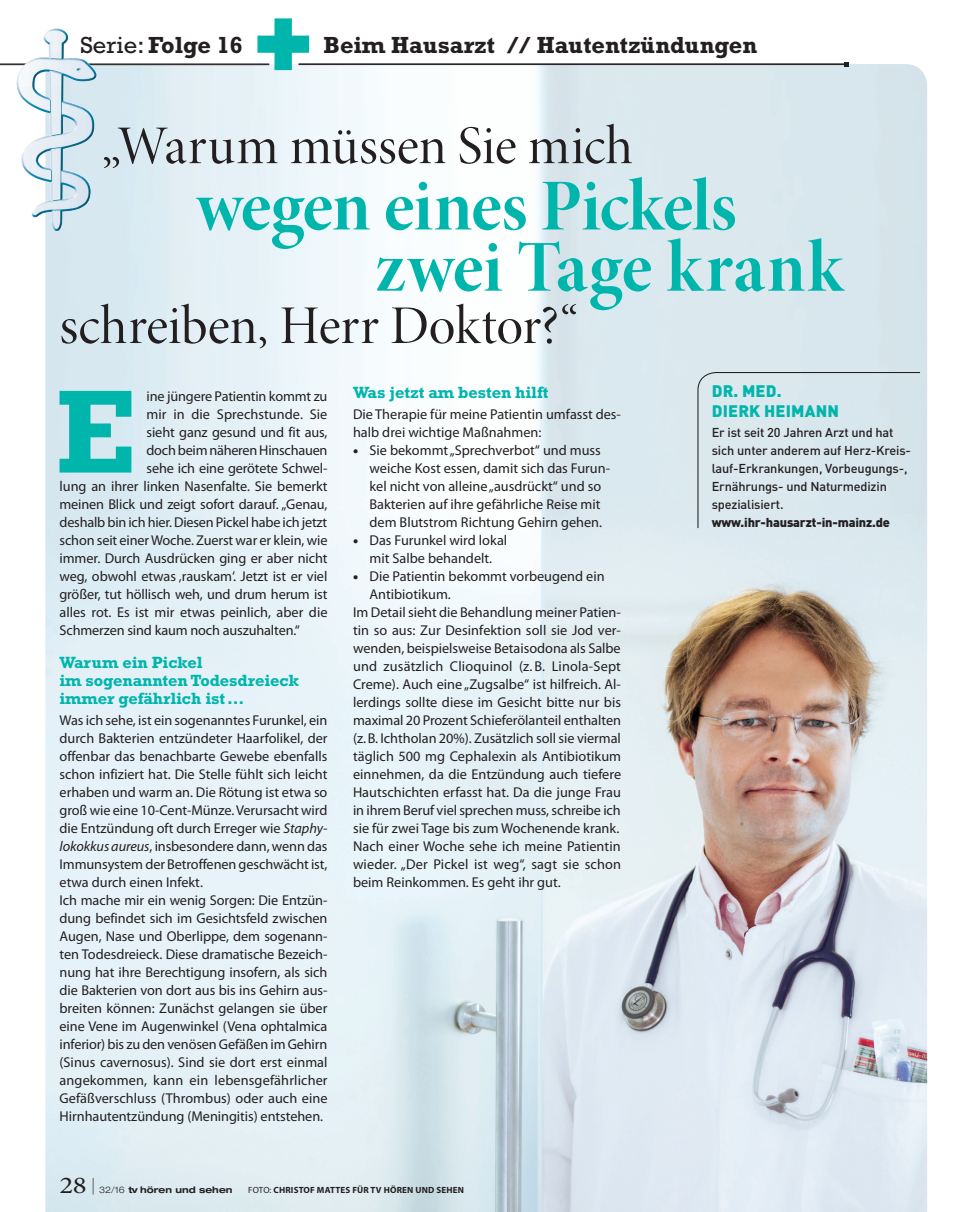
<style>
.page{position:relative;width:957px;height:1212px;background:#fff}
.page>*{position:absolute;margin:0;border:0;box-sizing:border-box;transform-origin:0 0}
._03_Lauftext_Initial{font:700 120.3px "Rockwell Std";color:#00b5ac}
._01_Headline_Minion{font:73.5px/61.2px "Minion Pro Bold Disp";letter-spacing:-.01em;color:#00b5ac}
._01_Headline_Minion-2{font:54.75px "Minion Pro Disp";color:#231f20}
.t1{font:700 23.7px "Rockwell Std";color:#231f20}
._04_Zwischentitel_Ro{font:700 16.5px/18px "Rockwell Std";letter-spacing:-.005em;color:#00b5ac}
._04_Bu_DinMedium9_11{font:900 16.5px/19.5px "DIN Pro";letter-spacing:.01em;color:#00b5ac}
._03_Lauftext_pos{font:14.25px/18px "Myriad Pro";color:#231f20;text-align:justify}
._03_Lauftext_Initial-2{font:14.25px "Myriad Pro";letter-spacing:-.01em;color:#231f20}
._04_Bu_DinMedium9_11-2{font:500 12.75px/18px "DIN Pro";letter-spacing:-.01em;color:#231f20}
.Fotozeile{font:700 9px "Myriad Pro";letter-spacing:.02em;color:#231f20}
.t2{font:700 expanded 9px "Helvetica Neue LT Pro";color:#231f20}
.s1{font-weight:400}
.s2{font-style:italic}
.s3{font-weight:900}
.s4{font-family:"Minion Pro";font-weight:400;font-stretch:normal;font-size:24.15px}
.s5{font-weight:300}
</style>
<div class="page">
<img style="left:45px;top:64px;width:882px;height:1148px">
<hr style="left:0;top:64px;width:269px;height:1px;background:#231f20">
<img style="left:0;top:28px;width:128px;height:208px">
<hr style="left:298px;top:64px;width:548px;height:1px;background:#231f20">
<svg style="left:844px;top:62px;width:4px;height:4px"></svg>
<div style="left:697px;top:371px;width:224px;height:158px;background:#d9e8ed"></div>
<svg style="left:257px;top:63px;width:52px;height:7px"></svg>
<p class="t1" style="left:80px;top:31px;width:164px"><span class="s1">Serie:</span> Folge 16</p>
<p class="t1" style="left:323px;top:31px;width:435px">Beim Hausarzt // Hautentzündungen</p>
<p class="_01_Headline_Minion-2" style="left:101px;top:113px;width:533px">„Warum müssen Sie mich</p>
<p class="_01_Headline_Minion" style="left:375px;top:177px;width:470px;text-indent:-179px">wegen eines Pickels zwei Tage krank</p>
<p class="_01_Headline_Minion-2" style="left:60px;top:293px;width:520px">schreiben, Herr Doktor?“</p>
<p class="_03_Lauftext_Initial" style="left:55px;top:361px;width:82px">E</p>
<p class="_03_Lauftext_Initial-2" style="left:146px;top:388px;width:182px">ine jüngere Patientin kommt zu</p>
<p class="_03_Lauftext_Initial-2" style="left:146px;top:406px;width:182px">mir in die Sprechstunde. Sie</p>
<p class="_03_Lauftext_Initial-2" style="left:146px;top:424px;width:183px">sieht ganz gesund und fit aus,</p>
<p class="_03_Lauftext_Initial-2" style="left:146px;top:442px;width:182px">doch beim näheren Hinschauen</p>
<p class="_03_Lauftext_Initial-2" style="left:146px;top:460px;width:182px">sehe ich eine gerötete Schwel-</p>
<p class="_03_Lauftext_Initial-2" style="left:60px;top:478px;width:269px">lung an ihrer linken Nasenfalte. Sie bemerkt</p>
<p class="_03_Lauftext_Initial-2" style="left:60px;top:496px;width:269px">meinen Blick und zeigt sofort darauf. „Genau,</p>
<p class="_03_Lauftext_Initial-2" style="left:60px;top:514px;width:269px">deshalb bin ich hier. Diesen Pickel habe ich jetzt</p>
<p class="_03_Lauftext_Initial-2" style="left:60px;top:532px;width:269px">schon seit einer Woche. Zuerst war er klein, wie</p>
<p class="_03_Lauftext_Initial-2" style="left:60px;top:550px;width:270px">immer. Durch Ausdrücken ging er aber nicht</p>
<p class="_03_Lauftext_Initial-2" style="left:60px;top:568px;width:269px">weg, obwohl etwas ‚rauskam‘. Jetzt ist er viel</p>
<p class="_03_Lauftext_Initial-2" style="left:60px;top:586px;width:269px">größer, tut höllisch weh, und drum herum ist</p>
<p class="_03_Lauftext_Initial-2" style="left:60px;top:604px;width:269px">alles rot. Es ist mir etwas peinlich, aber die</p>
<p class="_03_Lauftext_Initial-2" style="left:60px;top:622px;width:242px">Schmerzen sind kaum noch auszuhalten.“</p>
<p class="_04_Zwischentitel_Ro" style="left:60px;top:653px;width:241px">Warum ein Pickel<br>im sogenannten Todesdreieck immer gefährlich ist...</p>
<p class="_03_Lauftext_pos" style="left:60px;top:711px;width:269px">Was ich sehe, ist ein sogenanntes Furunkel, ein durch Bakterien entzündeter Haarfolikel, der offenbar das benachbarte Gewebe ebenfalls schon infiziert hat. Die Stelle fühlt sich leicht erhaben und warm an. Die Rötung ist etwa so groß wie eine 10-Cent-Münze. Verursacht wird die Entzündung oft durch Erreger wie <span class="s2">Staphy&shy;lokokkus aureus</span>, insbesondere dann, wenn das Immunsystem der Betroffenen geschwächt ist, etwa durch einen Infekt.</p>
<p class="_03_Lauftext_pos" style="left:60px;top:891px;width:270px">Ich mache mir ein wenig Sorgen: Die Entzün&shy;dung befindet sich im Gesichtsfeld zwischen Augen, Nase und Oberlippe, dem sogenann&shy;ten Todesdreieck. Diese dramatische Bezeich&shy;nung hat ihre Berechtigung insofern, als sich die Bakterien von dort aus bis ins Gehirn aus&shy;breiten können: Zunächst gelangen sie über eine Vene im Augenwinkel (Vena ophtalmica inferior) bis zu den venösen Gefäßen im Gehirn (Sinus cavernosus). Sind sie dort erst einmal angekommen, kann ein lebensgefährlicher Gefäßverschluss (Thrombus) oder auch eine Hirnhautentzündung (Meningitis) entstehen.</p>
<p class="_04_Zwischentitel_Ro" style="left:353px;top:383px;width:197px">Was jetzt am besten hilft</p>
<p class="_03_Lauftext_pos" style="left:353px;top:405px;width:269px">Die Therapie für meine Patientin umfasst des&shy;halb drei wichtige Maßnahmen:</p>
<p class="_03_Lauftext_pos" style="left:369px;top:441px;width:242px;text-align:left;text-indent:-17px"><span class="s3">•</span> Sie bekommt „Sprechverbot“ und muss weiche Kost essen, damit sich das Furun&shy;kel nicht von alleine „ausdrückt“ und so Bakterien auf ihre gefährliche Reise mit dem Blutstrom Richtung Gehirn gehen.</p>
<p class="_03_Lauftext_pos" style="left:353px;top:531px;width:156px;text-align:center"><span class="s3">•</span> Das Furunkel wird lokal mit Salbe behandelt.</p>
<p class="_03_Lauftext_pos" style="left:369px;top:567px;width:237px;text-indent:-17px"><span class="s3">•</span> Die Patientin bekommt vorbeugend ein<br>Antibiotikum.</p>
<p class="_03_Lauftext_pos" style="left:353px;top:603px;width:270px">Im Detail sieht die Behandlung meiner Patien&shy;tin so aus: Zur Desinfektion soll sie Jod ver&shy;wenden, beispielsweise Betaisodona als Salbe und zusätzlich Clioquinol (z. B. Linola-Sept Creme). Auch eine „Zugsalbe“ ist hilfreich. Al&shy;lerdings sollte diese im Gesicht bitte nur bis maximal 20 Prozent Schieferölanteil enthalten (z.B. Ichtholan 20%). Zusätzlich soll sie viermal täglich 500 mg Cephalexin als Antibiotikum einnehmen, da die Entzündung auch tiefere Hautschichten erfasst hat. Da die junge Frau in ihrem Beruf viel sprechen muss, schreibe ich sie für zwei Tage bis zum Wochenende krank.</p>
<p class="_03_Lauftext_pos" style="left:353px;top:837px;width:269px">Nach einer Woche sehe ich meine Patientin wieder. „Der Pickel ist weg“, sagt sie schon beim Reinkommen. Es geht ihr gut.</p>
<p class="t2" style="left:60px;top:1184px;width:174px"><span class="s4">28</span> <sup>|</sup> <span class="s5">32/16</span> tv hören und sehen</p>
<p class="Fotozeile" style="left:248px;top:1185px;width:217px"><span class="s1">FOTO:</span> CHRISTOF MATTES FÜR TV HÖREN UND SEHEN</p>
<p class="_04_Bu_DinMedium9_11" style="left:712px;top:380px;width:129px">DR. MED.<br>DIERK HEIMANN</p>
<p class="_04_Bu_DinMedium9_11-2" style="left:711px;top:422px;width:201px">Er ist seit 20 Jahren Arzt und hat sich unter anderem auf Herz-Kreis&shy;lauf-Erkrankungen, Vorbeugungs-,<br>Ernährungs- und Naturmedizin spezialisiert. <span class="s3">www.ihr-hausarzt-in-mainz.de</span></p>
</div>
